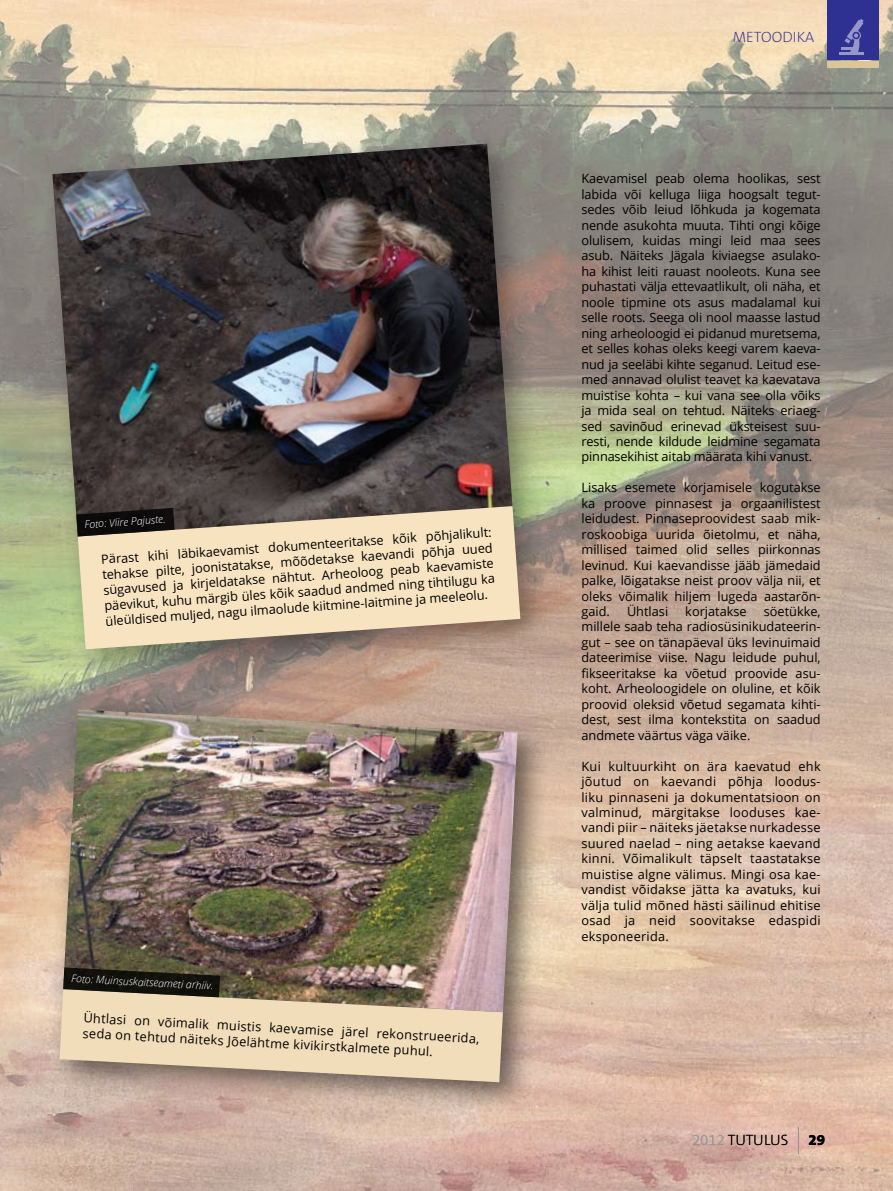
<style>
.page{position:relative;width:893px;height:1191px;background:#fff}
.page>*{position:absolute;margin:0;border:0;box-sizing:border-box;transform-origin:0 0}
.t1{font:200 15px "The Sans B2";color:#000}
.t2{font:200 15px "The Sans B2";color:#2e3192}
.t3{font:800 15px "The Sans B8";color:#000}
.t4{font:12.75px/15.5px "Open Sans";color:#000;text-align:justify}
.t5{font:italic 300 10.5px "Open Sans";color:#fff}
.s1{color:#939598}
</style>
<div class="page">
<img style="left:0;top:0;width:893px;height:1191px">
<div style="left:827px;top:62px;width:51px;height:6px;background:#dcc598"></div>
<svg style="left:798px;top:1127px;width:1px;height:26px"></svg>
<div style="left:45px;top:695px;width:504px;height:418px;background:#000;opacity:.55"></div>
<img style="left:63px;top:709px;width:455px;height:303px">
<svg style="left:60px;top:967px;width:443px;height:115px;background:#c2af96"></svg>
<div style="left:38px;top:129px;width:513px;height:551px;background:#000;opacity:.35"></div>
<img style="left:52px;top:144px;width:460px;height:393px">
<svg style="left:78px;top:506px;width:442px;height:143px;background:#decbac"></svg>
<svg style="left:76px;top:508px;width:99px;height:28px;background:#2b2622"></svg>
<div style="left:827px;top:0;width:51px;height:60px;background:#2e3192"></div>
<hr style="left:839px;top:52px;width:25px;height:3px;background:#fff">
<svg style="left:841px;top:19px;width:22px;height:34px"></svg>
<p class="t5" style="left:84px;top:517px;width:83px;rotate:-4deg">Foto: Viire Pajuste.</p>
<p class="t4" style="left:101px;top:551px;width:393px;rotate:-4deg">Pärast kihi läbikaevamist dokumenteeritakse kõik põhjalikult: tehakse pilte, joonistatakse, mõõdetakse kaevandi põhja uued sügavused ja kirjeldatakse nähtut. Arheoloog peab kaevamiste päevikut, kuhu märgib üles kõik saadud andmed ning tihtilugu ka üleüldised muljed, nagu ilmaolude kiitmine-laitmine ja meeleolu.</p>
<p class="t5" style="left:72px;top:971px;width:144px;rotate:3deg">Foto: Muinsuskaitseameti arhiiv.</p>
<p class="t4" style="left:84px;top:1009px;width:398px;rotate:3deg">Ühtlasi on võimalik muistis kaevamise järel rekonstrueerida, seda on tehtud näiteks Jõelähtme kivikirstkalmete puhul.</p>
<p class="t2" style="left:733px;top:29px;width:83px">METOODIKA</p>
<p class="t4" style="left:581px;top:170px;width:241px">Kaevamisel peab olema hoolikas, sest labida või kelluga liiga hoogsalt tegut&shy;sedes võib leiud lõhkuda ja kogemata nende asukohta muuta. Tihti ongi kõige olulisem, kuidas mingi leid maa sees asub. Näiteks Jägala kiviaegse asulako&shy;ha kihist leiti rauast nooleots. Kuna see puhastati välja ettevaatlikult, oli näha, et noole tipmine ots asus madalamal kui selle roots. Seega oli nool maasse lastud ning arheoloogid ei pidanud muretsema, et selles kohas oleks keegi varem kaeva&shy;nud ja seeläbi kihte seganud. Leitud ese&shy;med annavad olulist teavet ka kaevatava muistise kohta – kui vana see olla võiks ja mida seal on tehtud. Näiteks eriaeg&shy;sed savinõud erinevad üksteisest suu&shy;resti, nende kildude leidmine segamata pinnasekihist aitab määrata kihi vanust.</p>
<p class="t4" style="left:581px;top:479px;width:241px">Lisaks esemete korjamisele kogutakse ka proove pinnasest ja orgaanilistest leidudest. Pinnaseproovidest saab mik&shy;roskoobiga uurida õietolmu, et näha, millised taimed olid selles piirkonnas levinud. Kui kaevandisse jääb jämedaid palke, lõigatakse neist proov välja nii, et oleks võimalik hiljem lugeda aastarõn&shy;gaid.</p>
<p class="t4" style="left:627px;top:603px;width:43px">Ühtlasi</p>
<p class="t4" style="left:685px;top:603px;width:63px">korjatakse</p>
<p class="t4" style="left:581px;top:603px;width:241px;text-indent:182px">söetükke, millele saab teha radiosüsinikudateerin&shy;gut – see on tänapäeval üks levinuimaid dateerimise viise. Nagu leidude puhul, fikseeritakse ka võetud proovide asu&shy;koht. Arheoloogidele on oluline, et kõik proovid oleksid võetud segamata kihti&shy;dest, sest ilma kontekstita on saadud andmete väärtus väga väike.</p>
<p class="t4" style="left:581px;top:758px;width:241px">Kui kultuurkiht on ära kaevatud ehk jõutud on kaevandi põhja loodus&shy;liku pinnaseni ja dokumentatsioon on valminud, märgitakse looduses kae&shy;vandi piir – näiteks jäetakse nurkadesse suured naelad – ning aetakse kaevand kinni. Võimalikult täpselt taastatakse muistise algne välimus. Mingi osa kae&shy;vandist võidakse jätta ka avatuks, kui välja tulid mõned hästi säilinud ehitise osad ja neid soovitakse edaspidi eksponeerida.</p>
<p class="t1" style="left:692px;top:1132px;width:98px"><span class="s1">2012</span> TUTULUS</p>
<p class="t3" style="left:808px;top:1132px;width:18px">29</p>
</div>
